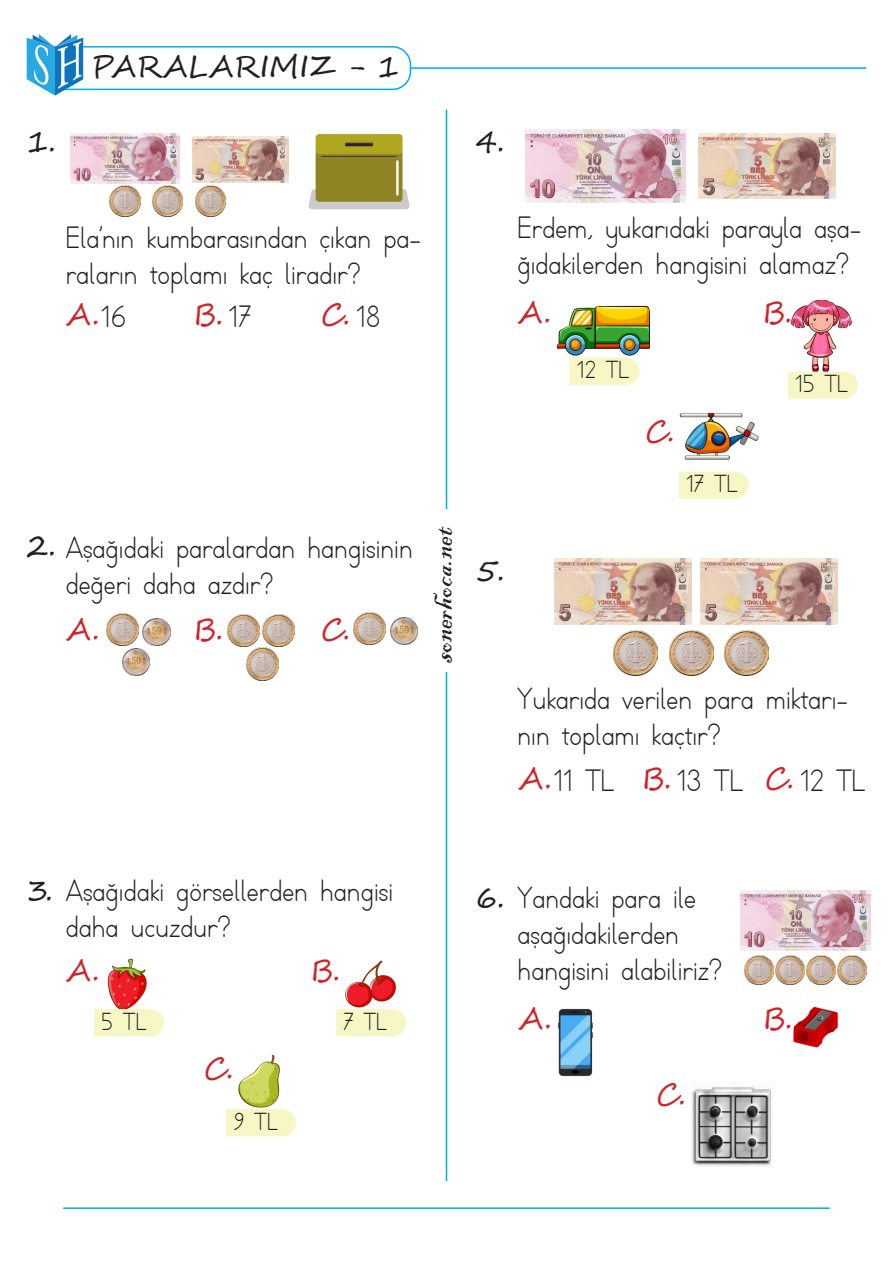
<style>
.page{position:relative;width:893px;height:1263px;background:#fff}
.page>*{position:absolute;margin:0;border:0;box-sizing:border-box;transform-origin:0 0}
.t1{font:31.5px "Blackadder ITC";color:#231f20}
.t2{font:30px/36px "TTKB Dik Temel Abece";color:#231f20}
.t3{font:30px "Segoe Script";color:#d1232a}
.t4{font:30px "Segoe Script";color:#231f20}
.t5{font:24px "TTKB Dik Temel Abece";color:#231f20}
.s1{font-family:"TTKB Dik Temel Abece";color:#231f20}
.s2{font-family:"Segoe Script";color:#d1232a}
.s3{font-family:"Segoe Script"}
</style>
<div class="page">
<hr style="left:90px;top:67px;width:776px;height:2px;background:#00aeef">
<div style="left:39px;top:47px;width:371px;height:42px;background:#fff;border-radius:18px"></div>
<div style="left:38px;top:46px;width:373px;height:44px;border:2px solid #00aeef;border-radius:18px"></div>
<svg style="left:27px;top:34px;width:56px;height:62px"></svg>
<hr style="left:446px;top:110px;width:1px;height:1071px;background:#00aeef">
<div style="left:427px;top:510px;width:38px;height:162px;background:#fff"></div>
<hr style="left:63px;top:1207px;width:767px;height:2px;background:#00aeef">
<img style="left:71px;top:133px;width:109px;height:50px">
<img style="left:192px;top:136px;width:97px;height:46px">
<img style="left:110px;top:186px;width:30px;height:30px">
<img style="left:152px;top:186px;width:31px;height:30px">
<img style="left:195px;top:186px;width:30px;height:30px">
<img style="left:308px;top:133px;width:102px;height:77px">
<img style="left:106px;top:613px;width:32px;height:33px">
<img style="left:228px;top:614px;width:32px;height:33px">
<img style="left:354px;top:612px;width:32px;height:33px">
<img style="left:263px;top:614px;width:31px;height:33px">
<img style="left:247px;top:648px;width:32px;height:32px">
<img style="left:143px;top:618px;width:27px;height:28px">
<img style="left:390px;top:617px;width:28px;height:28px">
<img style="left:122px;top:648px;width:28px;height:28px">
<img style="left:345px;top:960px;width:51px;height:48px">
<img style="left:107px;top:958px;width:40px;height:51px">
<img style="left:238px;top:1054px;width:42px;height:54px">
<div style="left:336px;top:1009px;width:70px;height:27px;background:#f7f7c6"></div>
<div style="left:94px;top:1009px;width:70px;height:27px;background:#f7f7c6"></div>
<div style="left:226px;top:1109px;width:70px;height:27px;background:#f7f7c6"></div>
<img style="left:557px;top:305px;width:93px;height:53px">
<img style="left:680px;top:414px;width:79px;height:46px">
<img style="left:790px;top:300px;width:61px;height:72px">
<div style="left:569px;top:358px;width:70px;height:27px;background:#f7f7c6"></div>
<div style="left:788px;top:372px;width:70px;height:27px;background:#f7f7c6"></div>
<svg style="left:679px;top:471px;width:70px;height:28px;background:#f7f7c9"></svg>
<img style="left:526px;top:130px;width:159px;height:73px">
<img style="left:698px;top:133px;width:137px;height:66px">
<img style="left:554px;top:559px;width:137px;height:65px">
<img style="left:700px;top:559px;width:137px;height:65px">
<img style="left:614px;top:631px;width:44px;height:44px">
<img style="left:745px;top:955px;width:28px;height:29px">
<img style="left:806px;top:955px;width:29px;height:29px">
<img style="left:776px;top:955px;width:28px;height:29px">
<img style="left:837px;top:955px;width:29px;height:29px">
<img style="left:669px;top:631px;width:44px;height:44px">
<img style="left:724px;top:631px;width:44px;height:44px">
<img style="left:740px;top:891px;width:130px;height:59px">
<img style="left:692px;top:1087px;width:79px;height:79px">
<img style="left:558px;top:1008px;width:35px;height:69px">
<img style="left:793px;top:1006px;width:45px;height:42px">
<p class="t4" style="left:27px;top:117px;width:31px">1.</p>
<p class="t4" style="left:91px;top:43px;width:310px">PARALARIMIZ - 1</p>
<p class="t4" style="left:475px;top:117px;width:31px">4.</p>
<p class="t2" style="left:66px;top:221px;width:357px">Ela’nın kumbarasından çıkan pa&shy;raların toplamı kaç liradır?</p>
<p class="t2" style="left:517px;top:210px;width:345px">Erdem, yukarıdaki parayla aşa&shy;ğıdakilerden hangisini alamaz?</p>
<p class="t3" style="left:66px;top:291px;width:62px">A.<span class="s1">16</span></p>
<p class="t3" style="left:193px;top:291px;width:60px">B. <span class="s1">17</span></p>
<p class="t3" style="left:321px;top:291px;width:61px">C. <span class="s1">18</span></p>
<p class="t3" style="left:517px;top:288px;width:35px">A.</p>
<p class="t5" style="left:577px;top:355px;width:54px">12 TL</p>
<p class="t3" style="left:645px;top:407px;width:31px">C.</p>
<p class="t5" style="left:686px;top:469px;width:53px">17 TL</p>
<p class="t3" style="left:762px;top:288px;width:32px">B.</p>
<p class="t5" style="left:795px;top:369px;width:54px">15 TL</p>
<p class="t4" style="left:27px;top:521px;width:31px">2.</p>
<p class="t2" style="left:66px;top:531px;width:349px">Aşağıdaki paralardan hangisinin değeri daha azdır?</p>
<p class="t3" style="left:66px;top:605px;width:35px">A.</p>
<p class="t3" style="left:193px;top:605px;width:32px">B.</p>
<p class="t3" style="left:321px;top:605px;width:31px">C.</p>
<p class="t1" style="left:423px;top:662px;width:137px;rotate:-90deg">sonerhoca.net</p>
<p class="t4" style="left:475px;top:546px;width:31px">5.</p>
<p class="t2" style="left:517px;top:682px;width:332px">Yukarıda verilen para miktarı&shy;nın toplamı kaçtır?</p>
<p class="t2" style="left:518px;top:763px;width:98px"><span class="s2">A.</span>11 TL</p>
<p class="t2" style="left:641px;top:763px;width:104px"><span class="s2">B.</span> 13 TL</p>
<p class="t2" style="left:765px;top:763px;width:102px"><span class="s2">C.</span> 12 TL</p>
<p class="t2" style="left:27px;top:873px;width:368px"><span class="s3">3.</span> Aşağıdaki görsellerden hangisi</p>
<p class="t2" style="left:66px;top:909px;width:166px">daha ucuzdur?</p>
<p class="t3" style="left:66px;top:946px;width:35px">A.</p>
<p class="t3" style="left:310px;top:946px;width:32px">B.</p>
<p class="t5" style="left:102px;top:1007px;width:47px">5 TL</p>
<p class="t5" style="left:343px;top:1007px;width:45px">7 TL</p>
<p class="t3" style="left:204px;top:1044px;width:31px">C.</p>
<p class="t5" style="left:233px;top:1107px;width:46px">9 TL</p>
<p class="t2" style="left:475px;top:880px;width:222px"><span class="s3">6.</span> Yandaki para ile</p>
<p class="t2" style="left:517px;top:916px;width:163px">aşağıdakilerden</p>
<p class="t2" style="left:517px;top:952px;width:206px">hangisini alabiliriz?</p>
<p class="t3" style="left:518px;top:994px;width:35px">A.</p>
<p class="t3" style="left:656px;top:1070px;width:31px">C.</p>
<p class="t3" style="left:763px;top:994px;width:32px">B.</p>
</div>
